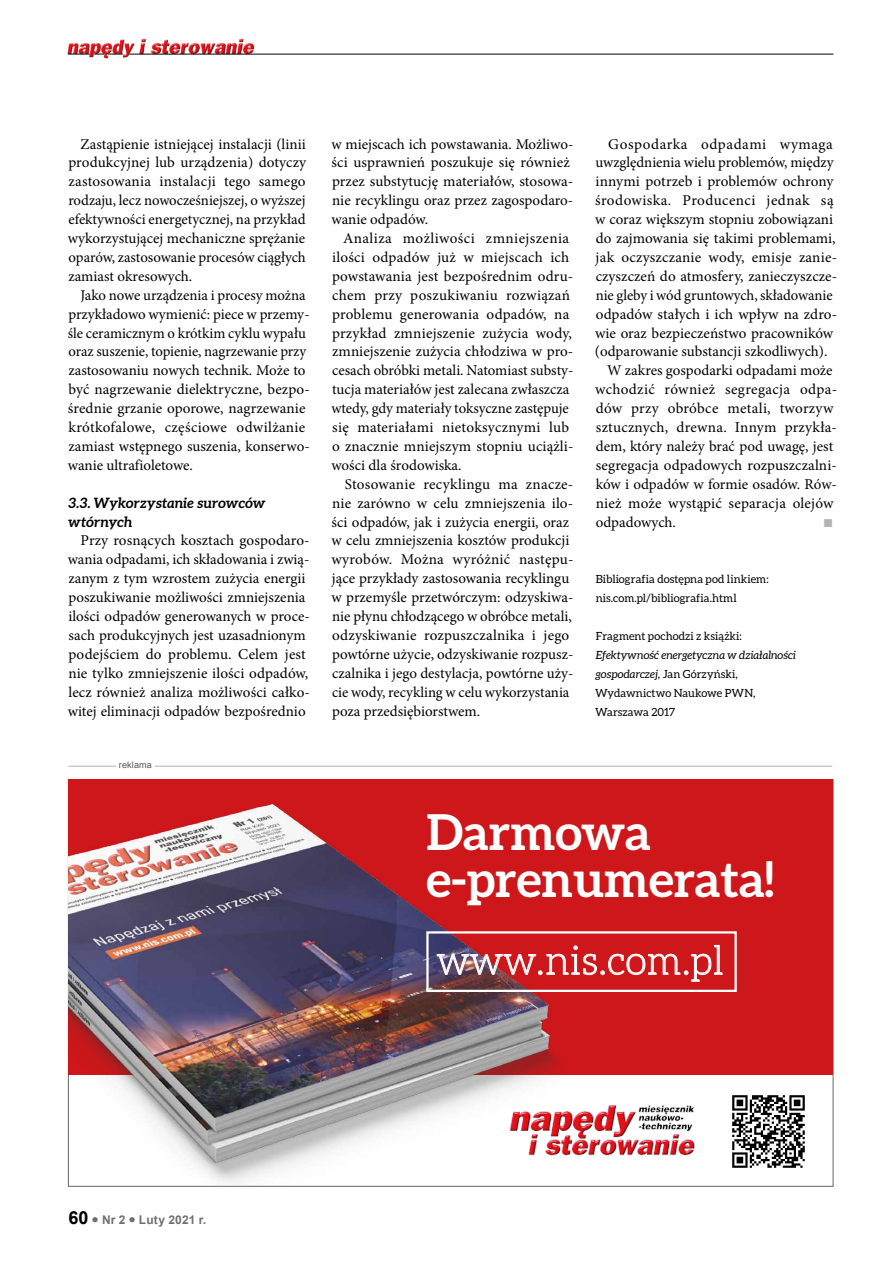
<style>
.page{position:relative;width:893px;height:1263px;background:#fff}
.page>*{position:absolute;margin:0;border:0;box-sizing:border-box;transform-origin:0 0}
.t1{font:700 49.5px/47.2px "Aleo";color:#fff}
.t2{font:300 39.75px "Aleo";color:#fff}
.t3{font:15px/18.9px "Minion Pro";letter-spacing:.005em;color:#000}
.t4{font:15px "Minion Pro";letter-spacing:.025em;color:#000}
.t5{font:15px "Minion Pro";letter-spacing:.03em;color:#000}
.t6{font:15px "Minion Pro";letter-spacing:.035em;color:#000}
.t7{font:italic 700 14.25px/18.9px "Aleo";letter-spacing:-.005em;color:#000}
.t8{font:13.5px "Wingdings";color:#b3b2b2}
.t9{font:700 12px "Arial";letter-spacing:.015em;color:#706f6f}
.t10{font:italic 11.25px/18.9px "Aleo";color:#000}
.t11{font:11.25px/18.9px "Aleo";letter-spacing:.005em;color:#000}
.t12{font:9px "Arial";letter-spacing:.02em;color:#575756}
.s1{font-style:normal}
.s2{font-size:18px;color:#000}
</style>
<div class="page">
<img style="left:67px;top:38px;width:190px;height:21px">
<hr style="left:129px;top:54px;width:704px;height:1px;background:#000">
<svg style="left:68px;top:54px;width:55px;height:1px"></svg>
<div style="left:68px;top:780px;width:765px;height:295px;background:#cd171a"></div>
<img style="left:68px;top:765px;width:515px;height:421px">
<div style="left:426px;top:931px;width:311px;height:61px;border:2px solid #fff"></div>
<svg style="left:437px;top:926px;width:286px;height:56px"></svg>
<img style="left:732px;top:1095px;width:73px;height:73px">
<img style="left:507px;top:1104px;width:188px;height:55px">
<hr style="left:68px;top:766px;width:764px;height:1px;background:#b3b2b2">
<div style="left:116px;top:761px;width:39px;height:10px;background:#fff"></div>
<p class="t3" style="left:68px;top:134px;width:240px;text-align:justify;text-indent:13px">Zastąpienie istniejącej instalacji (linii produkcyjnej lub urządzenia) dotyczy zastosowania instalacji tego samego rodzaju, lecz nowocześniejszej, o wyższej efektywności energetycznej, na przykład wykorzystującej mechaniczne sprężanie oparów, zastosowanie procesów ciągłych zamiast okresowych.</p>
<p class="t3" style="left:68px;top:286px;width:244px;text-indent:13px">Jako nowe urządzenia i procesy można przykładowo wymienić: piece w przemy&shy;śle ceramicznym o krótkim cyklu wypału oraz suszenie, topienie, nagrzewanie przy zastosowaniu nowych technik. Może to być nagrzewanie dielektryczne, bezpo&shy;średnie grzanie oporowe, nagrzewanie krótkofalowe, częściowe odwilżanie zamiast wstępnego suszenia, konserwo&shy;wanie ultrafioletowe.</p>
<p class="t7" style="left:68px;top:493px;width:199px">3.3. Wykorzystanie surowców wtórnych</p>
<p class="t3" style="left:68px;top:531px;width:244px;text-indent:13px">Przy rosnących kosztach gospodaro&shy;wania odpadami, ich składowania i zwią&shy;zanym z tym wzrostem zużycia energii poszukiwanie możliwości zmniejszenia ilości odpadów generowanych w proce&shy;sach produkcyjnych jest uzasadnionym podejściem do problemu. Celem jest nie tylko zmniejszenie ilości odpadów, lecz również analiza możliwości całko&shy;witej eliminacji odpadów bezpośrednio</p>
<p class="t12" style="left:119px;top:759px;width:35px">reklama</p>
<p class="t3" style="left:331px;top:134px;width:243px">w miejscach ich powstawania. Możliwo&shy;ści usprawnień poszukuje się również przez substytucję materiałów, stosowa&shy;nie recyklingu oraz przez zagospodaro&shy;wanie odpadów.</p>
<p class="t3" style="left:331px;top:229px;width:243px;text-indent:12px">Analiza możliwości zmniejszenia ilości odpadów już w miejscach ich powstawania jest bezpośrednim odru&shy;chem przy poszukiwaniu rozwiązań problemu generowania odpadów, na przykład zmniejszenie zużycia wody, zmniejszenie zużycia chłodziwa w pro&shy;cesach obróbki metali. Natomiast substy&shy;tucja materiałów jest zalecana zwłaszcza wtedy, gdy materiały toksyczne zastępuje się materiałami nietoksycznymi lub o znacznie mniejszym stopniu uciążli&shy;wości dla środowiska.</p>
<p class="t3" style="left:331px;top:475px;width:244px;text-indent:13px">Stosowanie recyklingu ma znacze&shy;nie zarówno w celu zmniejszenia ilo&shy;ści odpadów, jak i zużycia energii, oraz w celu zmniejszenia kosztów produkcji wyrobów. Można wyróżnić następu&shy;jące przykłady zastosowania recyklingu w przemyśle przetwórczym: odzyskiwa&shy;nie płynu chłodzącego w obróbce metali, odzyskiwanie rozpuszczalnika i jego powtórne użycie, odzyskiwanie rozpusz&shy;czalnika i jego destylacja, powtórne uży&shy;cie wody, recykling w celu wykorzystania poza przedsiębiorstwem.</p>
<p class="t6" style="left:608px;top:134px;width:226px">Gospodarka odpadami wymaga</p>
<p class="t3" style="left:595px;top:153px;width:239px">uwzględnienia wielu problemów, między</p>
<p class="t3" style="left:596px;top:172px;width:239px">innymi potrzeb i problemów ochrony</p>
<p class="t5" style="left:595px;top:190px;width:240px">środowiska. Producenci jednak są</p>
<p class="t3" style="left:595px;top:210px;width:239px">w coraz większym stopniu zobowiązani</p>
<p class="t3" style="left:596px;top:229px;width:241px">do zajmowania się takimi problemami,</p>
<p class="t3" style="left:596px;top:248px;width:243px">jak oczyszczanie wody, emisje zanie-</p>
<p class="t3" style="left:596px;top:267px;width:243px">czyszczeń do atmosfery, zanieczyszcze-</p>
<p class="t3" style="left:596px;top:286px;width:238px">nie gleby i wód gruntowych, składowanie</p>
<p class="t3" style="left:596px;top:304px;width:243px">odpadów stałych i ich wpływ na zdro-</p>
<p class="t3" style="left:595px;top:323px;width:240px">wie oraz bezpieczeństwo pracowników</p>
<p class="t3" style="left:595px;top:342px;width:234px">(odparowanie substancji szkodliwych).</p>
<p class="t3" style="left:607px;top:361px;width:227px">W zakres gospodarki odpadami może</p>
<p class="t4" style="left:595px;top:379px;width:244px">wchodzić również segregacja odpa-</p>
<p class="t3" style="left:596px;top:399px;width:239px">dów przy obróbce metali, tworzyw</p>
<p class="t3" style="left:596px;top:418px;width:243px">sztucznych, drewna. Innym przykła-</p>
<p class="t3" style="left:596px;top:437px;width:239px">dem, który należy brać pod uwagę, jest</p>
<p class="t3" style="left:596px;top:456px;width:243px">segregacja odpadowych rozpuszczalni-</p>
<p class="t3" style="left:596px;top:475px;width:243px">ków i odpadów w formie osadów. Rów-</p>
<p class="t3" style="left:596px;top:493px;width:239px">nież może wystąpić separacja olejów</p>
<p class="t3" style="left:596px;top:512px;width:82px">odpadowych.</p>
<p class="t8" style="left:823px;top:516px;width:12px">■</p>
<p class="t11" style="left:596px;top:570px;width:174px">Bibliografia dostępna pod linkiem: nis.com.pl/bibliografia.html</p>
<p class="t11" style="left:596px;top:626px;width:147px">Fragment pochodzi z książki:</p>
<p class="t10" style="left:595px;top:645px;width:203px">Efektywność energetyczna w działalności gospodarczej<span class="s1">, Jan Górzyński,<br>Wydawnictwo Naukowe PWN,<br>Warszawa 2017</span></p>
<h1 class="t1" style="left:426px;top:807px;width:349px">Darmowa e-prenumerata!</h1>
<h2 class="t2" style="left:437px;top:939px;width:289px">www.nis.com.pl</h2>
<p class="t9" style="left:68px;top:1212px;width:139px"><span class="s2">60</span> ● Nr 2 ● Luty 2021 r.</p>
</div>
